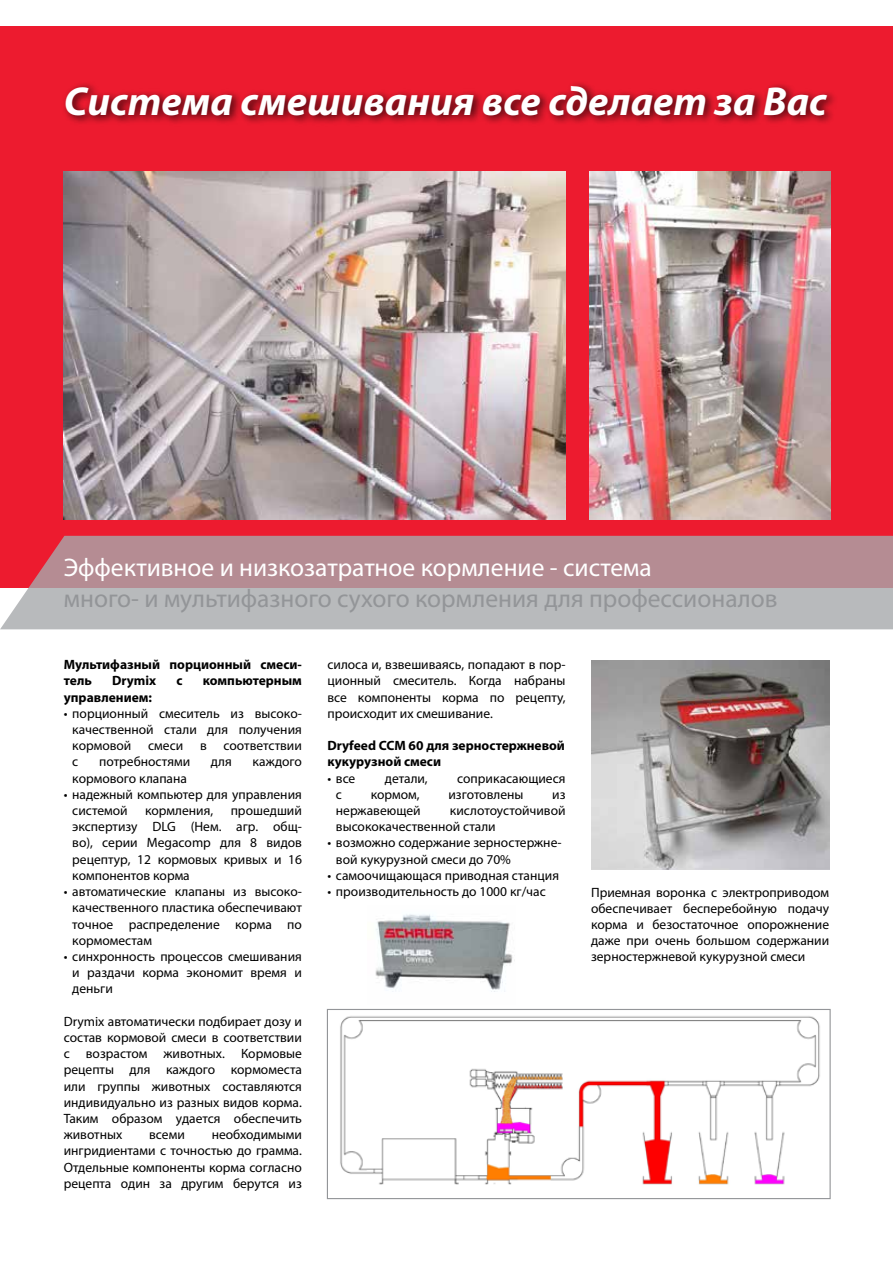
<style>
.page{position:relative;width:893px;height:1263px;background:#fff}
.page>*{position:absolute;margin:0;border:0;box-sizing:border-box;transform-origin:0 0}
.t1{font:italic 700 40.5px "Myriad Pro";color:#fff}
.t2{font:25.5px "Myriad Pro";color:#939598}
.t3{font:25.5px "Myriad Pro";color:#fff}
.t4{font:13.5px/16.2px "Myriad Pro";color:#000;text-align:justify}
.t5{font:700 13.5px/16.2px "Myriad Pro";color:#000}
</style>
<div class="page">
<div style="left:0;top:26px;width:893px;height:562px;background:#ed1b2f"></div>
<svg style="left:0;top:536px;width:893px;height:93px;fill:#b58c93"></svg>
<div style="left:61px;top:81px;width:777px;height:45px;background:#000;opacity:.75"></div>
<img style="left:64px;top:171px;width:502px;height:349px">
<img style="left:590px;top:171px;width:240px;height:349px">
<img style="left:591px;top:660px;width:238px;height:209px">
<img style="left:340px;top:1016px;width:480px;height:169px">
<div style="left:327px;top:1009px;width:504px;height:190px;border:1px solid #939598"></div>
<img style="left:375px;top:914px;width:140px;height:78px">
<h1 class="t1" style="left:64px;top:75px;width:764px">Система смешивания все сделает за Вас</h1>
<h2 class="t3" style="left:64px;top:552px;width:590px">Эффективное и низкозатратное кормление - система</h2>
<h2 class="t2" style="left:64px;top:582px;width:715px">много- и мультифазного сухого кормления для профессионалов</h2>
<p class="t5" style="left:64px;top:656px;width:240px">Мультифазный порционный смеси&shy;тель</p>
<p class="t5" style="left:112px;top:672px;width:46px">Drymix</p>
<p class="t5" style="left:176px;top:672px;width:8px">с</p>
<p class="t5" style="left:203px;top:672px;width:101px">компьютерным</p>
<p class="t5" style="left:64px;top:688px;width:90px">управлением:</p>
<p class="t4" style="left:72px;top:705px;width:231px;text-indent:-9px">• порционный смеситель из высоко&shy;качественной стали для получения кормовой смеси в соответствии с</p>
<p class="t4" style="left:99px;top:754px;width:93px">потребностями</p>
<p class="t4" style="left:211px;top:754px;width:22px">для</p>
<p class="t4" style="left:253px;top:754px;width:51px">каждого</p>
<p class="t4" style="left:72px;top:770px;width:116px">кормового клапана</p>
<p class="t4" style="left:72px;top:786px;width:231px;text-indent:-9px">• надежный компьютер для управления системой</p>
<p class="t4" style="left:72px;top:802px;width:231px;text-indent:158px">прошедший экспертизу DLG (Нем. агр. общ&shy;во), серии Megacomp для 8 видов рецептур, 12 кормовых кривых и 16 компонентов корма</p>
<p class="t4" style="left:72px;top:883px;width:231px;text-indent:-9px">• автоматические клапаны из высоко&shy;качественного пластика обеспечивают точное распределение корма по кормоместам</p>
<p class="t4" style="left:72px;top:948px;width:231px;text-indent:-9px">• синхронность процессов смешивания и раздачи корма экономит время и деньги</p>
<p class="t4" style="left:64px;top:1013px;width:240px">Drymix автоматически подбирает дозу и состав кормовой смеси в соответствии с возрастом животных. Кормовые рецепты для каждого кормоместа или группы животных составляются индивидуально из разных видов корма.<br>Таким образом удается обеспечить животных</p>
<p class="t4" style="left:145px;top:802px;width:70px">кормления,</p>
<p class="t4" style="left:64px;top:1126px;width:240px;text-indent:148px">необходимыми ингридиентами с точностью до грамма.<br>Отдельные компоненты корма согласно рецепта один за другим берутся из</p>
<p class="t4" style="left:149px;top:1126px;width:37px">всеми</p>
<p class="t4" style="left:327px;top:656px;width:240px">силоса и, взвешиваясь, попадают в пор&shy;ционный смеситель. Когда набраны все компоненты корма по рецепту, происходит их смешивание.</p>
<p class="t5" style="left:327px;top:737px;width:239px">Dryfeed CCM 60 для зерностержневой кукурузной смеси</p>
<p class="t4" style="left:327px;top:770px;width:29px">• все</p>
<p class="t4" style="left:385px;top:770px;width:44px">детали,</p>
<p class="t4" style="left:457px;top:770px;width:110px">соприкасающиеся</p>
<p class="t4" style="left:336px;top:786px;width:8px">с</p>
<p class="t4" style="left:371px;top:786px;width:50px">кормом,</p>
<p class="t4" style="left:448px;top:786px;width:77px">изготовлены</p>
<p class="t4" style="left:552px;top:786px;width:15px">из</p>
<p class="t4" style="left:336px;top:802px;width:86px">нержавеющей</p>
<p class="t4" style="left:336px;top:802px;width:231px;text-indent:114px">кислотоустойчивой высококачественной стали</p>
<p class="t4" style="left:336px;top:835px;width:227px;text-indent:-9px">• возможно содержание зерностержне&shy;вой кукурузной смеси до 70%</p>
<p class="t4" style="left:327px;top:867px;width:233px">• самоочищающася приводная станция</p>
<p class="t4" style="left:327px;top:883px;width:220px">• производительность до 1000 кг/час</p>
<p class="t4" style="left:591px;top:884px;width:240px">Приемная воронка с электроприводом обеспечивает бесперебойную подачу корма и безостаточное опорожнение даже при очень большом содержании зерностержневой кукурузной смеси</p>
</div>
